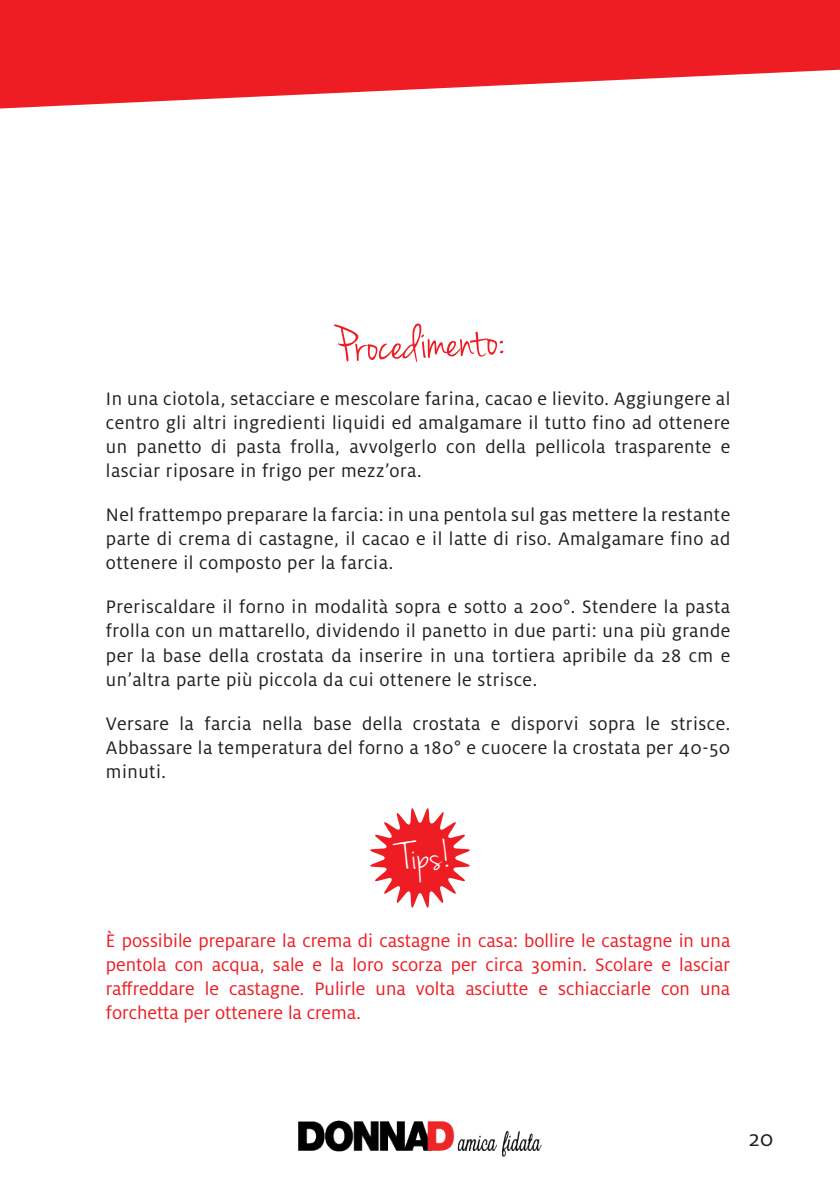
<style>
.page{position:relative;width:840px;height:1191px;background:#fff}
.page>*{position:absolute;margin:0;border:0;box-sizing:border-box;transform-origin:0 0}
.t1{font:53.2px "Jenna Sue";color:#ee1d23}
.t2{font:40px "Jenna Sue";color:#fff}
.t3{font:24px "Henkel Milo";color:#231f20}
.t4{font:20px/24px "Henkel Milo";letter-spacing:.025em;color:#231f20;text-align:justify}
.t5{font:20px/24px "Henkel Milo";color:#ee1d23;text-align:justify}
</style>
<div class="page">
<svg style="left:0;top:0;width:839px;height:108px;fill:#ee1d23"></svg>
<img style="left:298px;top:1120px;width:243px;height:36px">
<svg style="left:370px;top:808px;width:100px;height:100px"></svg>
<h1 class="t1" style="left:334px;top:315px;width:170px;rotate:-2deg">Procedimento:</h1>
<p class="t4" style="left:106px;top:387px;width:625px">In una ciotola, setacciare e mescolare farina, cacao e lievito. Aggiungere al centro gli altri ingredienti liquidi ed amalgamare il tutto fino ad ottenere un panetto di pasta frolla, avvolgerlo con della pellicola trasparente e lasciar riposare in frigo per mezz’ora.</p>
<p class="t4" style="left:106px;top:503px;width:625px">Nel frattempo preparare la farcia: in una pentola sul gas mettere la restante parte di crema di castagne, il cacao e il latte di riso. Amalgamare fino ad ottenere il composto per la farcia.</p>
<p class="t4" style="left:106px;top:595px;width:625px">Preriscaldare il forno in modalità sopra e sotto a 200°. Stendere la pasta frolla con un mattarello, dividendo il panetto in due parti: una più grande per la base della crostata da inserire in una tortiera apribile da 28 cm e un’altra parte più piccola da cui ottenere le strisce.</p>
<p class="t4" style="left:106px;top:711px;width:625px">Versare la farcia nella base della crostata e disporvi sopra le strisce.<br>Abbassare la temperatura del forno a 180° e cuocere la crostata per 40-50 minuti.</p>
<h2 class="t2" style="left:400px;top:834px;width:51px;rotate:-3deg">Tips!</h2>
<p class="t5" style="left:106px;top:929px;width:625px">È possibile preparare la crema di castagne in casa: bollire le castagne in una pentola con acqua, sale e la loro scorza per circa 30min. Scolare e lasciar raffreddare le castagne. Pulirle una volta asciutte e schiacciarle con una forchetta per ottenere la crema.</p>
<p class="t3" style="left:748px;top:1125px;width:26px">20</p>
</div>
